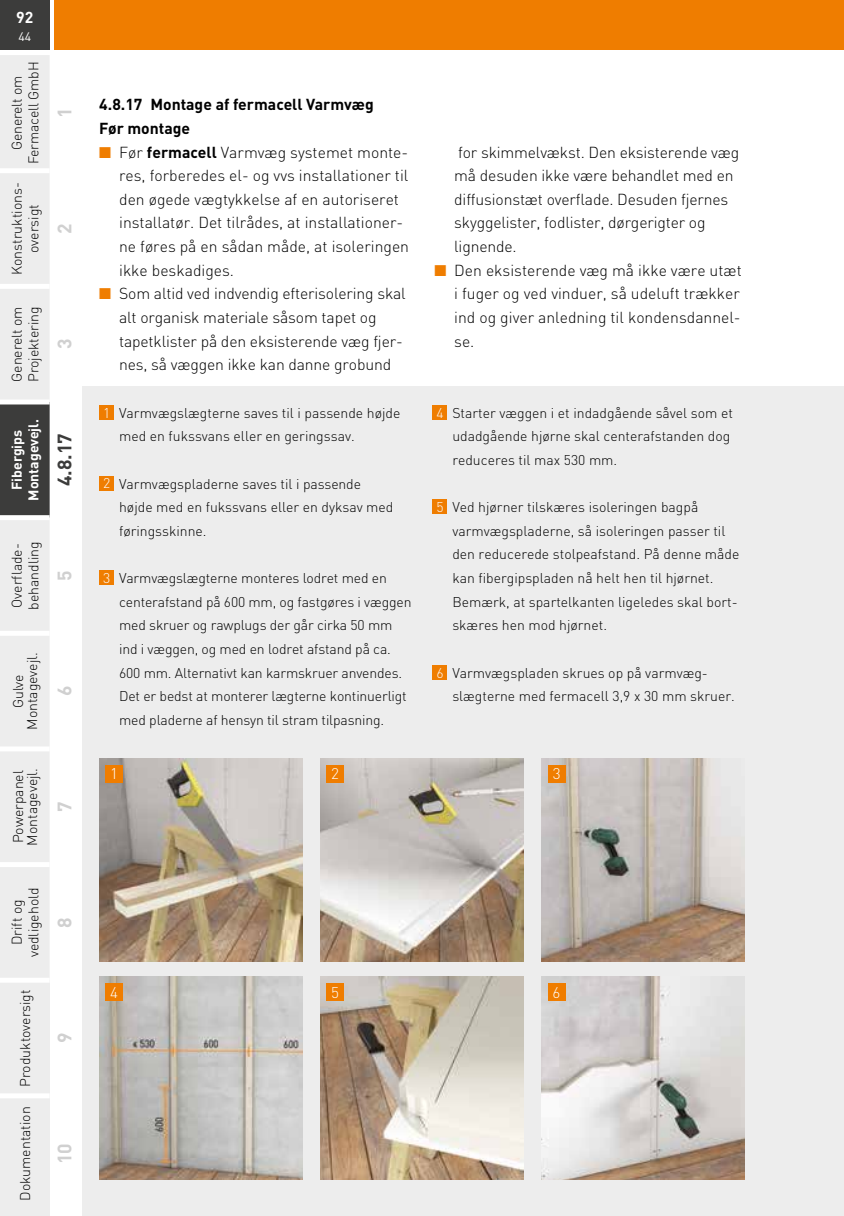
<style>
.page{position:relative;width:844px;height:1216px;background:#fff}
.page>*{position:absolute;margin:0;border:0;box-sizing:border-box;transform-origin:0 0}
.t1{font:700 19.25px "DIN Pro";color:#d0d0d0}
.t2{font:700 19.25px "DIN Pro";color:#3c3c3b}
.t3{font:300 15.75px/23.6px "DIN Pro";letter-spacing:-.01em;color:#000}
.t4{font:700 15.75px/23.6px "DIN Pro";color:#000}
.t5{font:700 15.75px "DIN Pro";color:#fff}
.t6{font:300 15.4px "DIN Pro";color:#fff}
.t7{font:300 14px/23.6px "DIN Pro";color:#000}
.t8{font:700 14px/16.8px "DIN Pro";color:#fff;text-align:center}
.t9{font:12.25px "DIN Pro";color:#fff}
.s1{color:#ef7d00}
.s2{font-weight:700}
.s3{color:#fff}
</style>
<div class="page">
<div style="left:0;top:0;width:50px;height:50px;background:#3c3c3b"></div>
<div style="left:55px;top:0;width:788px;height:50px;background:#ef7d00"></div>
<div style="left:82px;top:386px;width:761px;height:829px;background:#ededed"></div>
<img style="left:99px;top:758px;width:204px;height:203px">
<div style="left:106px;top:764px;width:17px;height:18px;background:#ef7d00"></div>
<img style="left:320px;top:758px;width:203px;height:203px">
<div style="left:326px;top:764px;width:18px;height:18px;background:#ef7d00"></div>
<img style="left:541px;top:758px;width:203px;height:203px">
<div style="left:548px;top:764px;width:17px;height:18px;background:#ef7d00"></div>
<img style="left:99px;top:976px;width:204px;height:203px">
<div style="left:106px;top:983px;width:17px;height:17px;background:#ef7d00"></div>
<img style="left:320px;top:976px;width:203px;height:203px">
<div style="left:326px;top:983px;width:18px;height:17px;background:#ef7d00"></div>
<img style="left:541px;top:976px;width:203px;height:203px">
<div style="left:548px;top:983px;width:17px;height:17px;background:#ef7d00"></div>
<div style="left:99px;top:405px;width:15px;height:15px;background:#ef7d00"></div>
<div style="left:99px;top:476px;width:15px;height:14px;background:#ef7d00"></div>
<div style="left:99px;top:570px;width:15px;height:15px;background:#ef7d00"></div>
<div style="left:432px;top:405px;width:15px;height:15px;background:#ef7d00"></div>
<div style="left:432px;top:499px;width:15px;height:15px;background:#ef7d00"></div>
<div style="left:432px;top:665px;width:15px;height:14px;background:#ef7d00"></div>
<div style="left:0;top:1209px;width:50px;height:6px;background:#ededed"></div>
<div style="left:0;top:1095px;width:50px;height:116px;background:#ededed"></div>
<div style="left:0;top:980px;width:50px;height:115px;background:#ededed"></div>
<svg style="left:0;top:55px;width:50px;height:922px;background:#d7d7d7"></svg>
<div style="left:0;top:1093px;width:50px;height:5px;background:#fff"></div>
<div style="left:0;top:977px;width:50px;height:5px;background:#fff"></div>
<div style="left:0;top:862px;width:50px;height:5px;background:#fff"></div>
<div style="left:0;top:746px;width:50px;height:5px;background:#fff"></div>
<div style="left:0;top:630px;width:50px;height:5px;background:#fff"></div>
<div style="left:0;top:515px;width:50px;height:5px;background:#fff"></div>
<div style="left:0;top:399px;width:50px;height:5px;background:#fff"></div>
<div style="left:0;top:284px;width:50px;height:5px;background:#fff"></div>
<div style="left:0;top:168px;width:50px;height:5px;background:#fff"></div>
<p class="t5" style="left:16px;top:5px;width:19px">92</p>
<p class="t9" style="left:18px;top:26px;width:14px">44</p>
<p class="t7" style="left:7px;top:164px;width:104px;line-height:16.8px;text-align:center;rotate:-90deg">Generelt om<br>Fermacell GmbH</p>
<p class="t7" style="left:7px;top:275px;width:94px;line-height:16.8px;text-align:center;rotate:-90deg">Konstruktions&shy;oversigt</p>
<p class="t7" style="left:7px;top:382px;width:77px;line-height:16.8px;rotate:-90deg">Generelt om<br>Projektering</p>
<h1 class="t1" style="left:48px;top:118px;width:12px;rotate:-90deg">1</h1>
<h1 class="t1" style="left:48px;top:234px;width:12px;rotate:-90deg">2</h1>
<h1 class="t1" style="left:48px;top:349px;width:12px;rotate:-90deg">3</h1>
<p class="t8" style="left:7px;top:500px;width:83px;rotate:-90deg">Fibergips<br>Montagevejl.</p>
<h1 class="t2" style="left:48px;top:486px;width:54px;rotate:-90deg">4.8.17</h1>
<p class="t7" style="left:7px;top:609px;width:70px;line-height:16.8px;rotate:-90deg">Overflade&shy;behandling</p>
<h1 class="t1" style="left:48px;top:580px;width:12px;rotate:-90deg">5</h1>
<p class="t7" style="left:10px;top:730px;width:79px;line-height:14px;text-align:center;rotate:-90deg">Gulve<br>Montagevejl.</p>
<p class="t7" style="left:10px;top:845px;width:79px;line-height:14px;rotate:-90deg">Powerpanel<br>Montagevejl.</p>
<h1 class="t1" style="left:48px;top:696px;width:12px;rotate:-90deg">6</h1>
<h1 class="t1" style="left:48px;top:812px;width:12px;rotate:-90deg">7</h1>
<p class="t7" style="left:7px;top:957px;width:71px;line-height:16.8px;text-align:center;rotate:-90deg">Drift og vedligehold</p>
<p class="t7" style="left:12px;top:1086px;width:99px;rotate:-90deg">Produktoversigt</p>
<p class="t7" style="left:12px;top:1200px;width:96px;rotate:-90deg">Dokumentation</p>
<h1 class="t1" style="left:48px;top:927px;width:12px;rotate:-90deg">8</h1>
<h1 class="t1" style="left:48px;top:1043px;width:12px;rotate:-90deg">9</h1>
<h1 class="t1" style="left:48px;top:1164px;width:22px;rotate:-90deg">10</h1>
<p class="t4" style="left:99px;top:91px;width:276px">4.8.17 Montage af fermacell Varmvæg<br>Før montage</p>
<p class="t3" style="left:119px;top:139px;width:291px;text-indent:-20px"><span class="s1">■</span> Før <span class="s2">fermacell</span> Varmvæg systemet monte&shy;res, forberedes el- og vvs installationer til den øgede vægtykkelse af en autoriseret installatør. Det tilrådes, at installationer&shy;ne føres på en sådan måde, at isoleringen ikke beskadiges.</p>
<p class="t3" style="left:119px;top:280px;width:288px;text-indent:-20px"><span class="s1">■</span> Som altid ved indvendig efterisolering skal alt organisk materiale såsom tapet og tapetklister på den eksisterende væg fjer&shy;nes, så væggen ikke kan danne grobund</p>
<p class="t7" style="left:119px;top:399px;width:283px;text-indent:-16px"><span class="s3">1</span> Varmvægslægterne saves til i passende højde med en fukssvans eller en geringssav.</p>
<p class="t7" style="left:119px;top:470px;width:276px;text-indent:-16px"><span class="s3">2</span> Varmvægspladerne saves til i passende højde med en fukssvans eller en dyksav med føringsskinne.</p>
<p class="t7" style="left:119px;top:565px;width:294px;text-indent:-16px"><span class="s3">3</span> Varmvægslægterne monteres lodret med en centerafstand på 600 mm, og fastgøres i væggen med skruer og rawplugs der går cirka 50 mm ind i væggen, og med en lodret afstand på ca.<br>600 mm. Alternativt kan karmskruer anvendes.<br>Det er bedst at monterer lægterne kontinuerligt med pladerne af hensyn til stram tilpasning.</p>
<p class="t3" style="left:454px;top:139px;width:286px">for skimmelvækst. Den eksisterende væg må desuden ikke være behandlet med en diffusionstæt overflade. Desuden fjernes skyggelister, fodlister, dørgerigter og lignende.</p>
<p class="t3" style="left:454px;top:257px;width:289px;text-indent:-20px"><span class="s1">■</span> Den eksisterende væg må ikke være utæt i fuger og ved vinduer, så udeluft trækker ind og giver anledning til kondensdannel&shy;se.</p>
<p class="t7" style="left:452px;top:399px;width:282px;text-indent:-16px"><span class="s3">4</span> Starter væggen i et indadgående såvel som et udadgående hjørne skal centerafstanden dog reduceres til max 530 mm.</p>
<p class="t7" style="left:452px;top:494px;width:288px;text-indent:-16px"><span class="s3">5</span> Ved hjørner tilskæres isoleringen bagpå varmvægspladerne, så isoleringen passer til den reducerede stolpeafstand. På denne måde kan fibergipspladen nå helt hen til hjørnet.<br>Bemærk, at spartelkanten ligeledes skal bort&shy;skæres hen mod hjørnet.</p>
<p class="t7" style="left:452px;top:659px;width:284px;text-indent:-16px"><span class="s3">6</span> Varmvægspladen skrues op på varmvæg&shy;slægterne med fermacell 3,9 x 30 mm skruer.</p>
<p class="t6" style="left:110px;top:761px;width:9px">1</p>
<p class="t6" style="left:331px;top:761px;width:9px">2</p>
<p class="t6" style="left:553px;top:761px;width:9px">3</p>
<p class="t6" style="left:110px;top:980px;width:9px">4</p>
<p class="t6" style="left:331px;top:980px;width:9px">5</p>
<p class="t6" style="left:552px;top:980px;width:9px">6</p>
</div>
